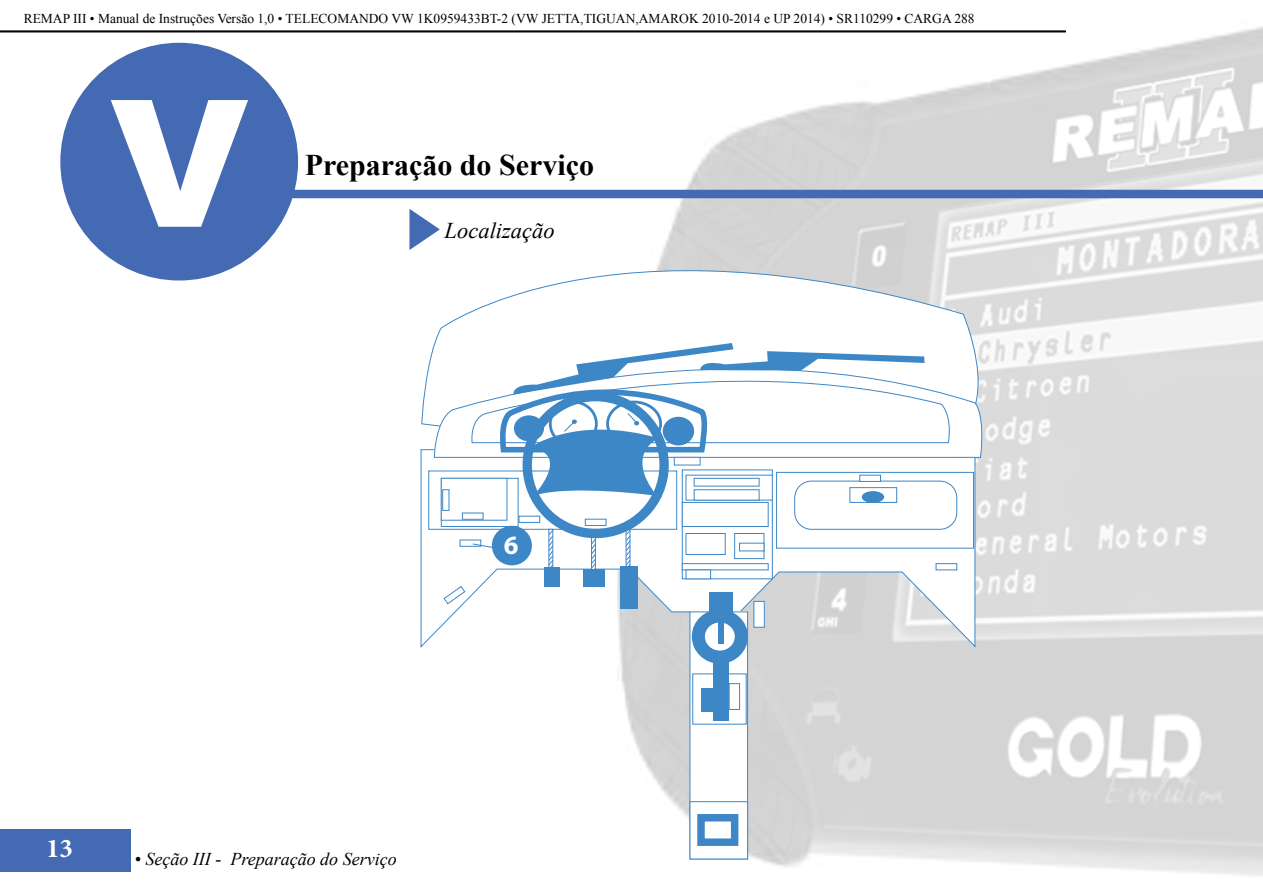
<style>
.page{position:relative;width:1263px;height:893px;background:#fff}
.page>*{position:absolute;margin:0;border:0;box-sizing:border-box;transform-origin:0 0}
.t1{font:900 177px "Arial";color:#fff}
.t2{font:700 30px "Times New Roman";color:#000}
.t3{font:700 27px "Minion Pro";color:#fff}
.t4{font:700 26.55px "Myriad Pro";color:#fff}
.t5{font:italic 22.5px "Times New Roman";color:#000}
.t6{font:italic 18px "Times New Roman";color:#000}
.t7{font:13.5px "Times New Roman";color:#000}
</style>
<div class="page">
<hr style="left:0;top:31px;width:1066px;height:1px;background:#000">
<hr style="left:0;top:32px;width:1066px;height:1px;background:#000">
<div style="left:0;top:829px;width:130px;height:42px;background:#436ab3"></div>
<img style="left:618px;top:26px;width:645px;height:850px">
<div style="left:56px;top:39px;width:246px;height:246px;background:#436ab3;border-radius:50%"></div>
<div style="left:52px;top:34px;width:255px;height:255px;border:9px solid #fff;border-radius:50%"></div>
<div style="left:247px;top:190px;width:1016px;height:8px;background:#436ab3"></div>
<svg style="left:409px;top:209px;width:31px;height:41px"></svg>
<svg style="left:420px;top:449px;width:556px;height:200px"></svg>
<svg style="left:421px;top:238px;width:564px;height:188px"></svg>
<svg style="left:433px;top:323px;width:552px;height:135px"></svg>
<svg style="left:469px;top:348px;width:483px;height:96px"></svg>
<div style="left:795px;top:481px;width:162px;height:48px;background:#fff;border-radius:17px"></div>
<div style="left:441px;top:478px;width:77px;height:48px;background:#fff"></div>
<div style="left:441px;top:478px;width:66px;height:43px;border:1px solid #3d87c7"></div>
<div style="left:442px;top:489px;width:7px;height:22px;border:1px solid #3d87c7"></div>
<div style="left:462px;top:512px;width:22px;height:8px;border:1px solid #3d87c7"></div>
<div style="left:460px;top:540px;width:21px;height:6px;background:#fff"></div>
<div style="left:460px;top:539px;width:21px;height:8px;border:1px solid #3d87c7"></div>
<div style="left:936px;top:564px;width:21px;height:6px;background:#fff"></div>
<div style="left:935px;top:563px;width:22px;height:7px;border:1px solid #3d87c7"></div>
<svg style="left:443px;top:585px;width:23px;height:20px"></svg>
<div style="left:686px;top:570px;width:25px;height:9px;background:#fff"></div>
<div style="left:776px;top:472px;width:198px;height:77px;border:1px solid #3d87c7"></div>
<div style="left:690px;top:612px;width:57px;height:247px;background:#fff"></div>
<div style="left:689px;top:611px;width:59px;height:248px;border:1px solid #3d87c7"></div>
<div style="left:692px;top:673px;width:55px;height:52px;border:1px solid #3d87c7"></div>
<div style="left:714px;top:655px;width:15px;height:66px;background:#3d87c7"></div>
<div style="left:701px;top:688px;width:14px;height:24px;background:#3d87c7"></div>
<div style="left:729px;top:683px;width:11px;height:27px;border:1px solid #3d87c7"></div>
<div style="left:754px;top:601px;width:10px;height:26px;background:#fff"></div>
<div style="left:753px;top:601px;width:12px;height:27px;border:1px solid #3d87c7"></div>
<div style="left:689px;top:801px;width:59px;height:58px;border:1px solid #3d87c7"></div>
<div style="left:697px;top:814px;width:41px;height:32px;border:7px solid #3d87c7"></div>
<div style="left:692px;top:609px;width:56px;height:55px;border:13px solid #3d87c7;border-radius:50%"></div>
<div style="left:718px;top:612px;width:6px;height:32px;background:#3d87c7"></div>
<div style="left:709px;top:592px;width:24px;height:22px;background:#3d87c7"></div>
<svg style="left:472px;top:343px;width:452px;height:231px"></svg>
<div style="left:544px;top:567px;width:15px;height:20px;background:#3d87c7"></div>
<div style="left:583px;top:569px;width:22px;height:18px;background:#3d87c7"></div>
<div style="left:620px;top:567px;width:17px;height:42px;background:#3d87c7"></div>
<p class="t7" style="left:24px;top:9px;width:952px">REMAP III • Manual de Instruções Versão 1,0 • TELECOMANDO VW 1K0959433BT-2 (VW JETTA,TIGUAN,AMAROK 2010-2014 e UP 2014) • SR110299 • CARGA 288</p>
<h1 class="t1" style="left:110px;top:35px;width:139px">V</h1>
<h2 class="t2" style="left:305px;top:144px;width:291px">Preparação do Serviço</h2>
<h3 class="t5" style="left:445px;top:215px;width:112px">Localização</h3>
<h3 class="t4" style="left:504px;top:528px;width:16px">6</h3>
<h3 class="t3" style="left:46px;top:830px;width:28px">13</h3>
<h3 class="t6" style="left:135px;top:847px;width:264px">• Seção III - Preparação do Serviço</h3>
</div>
